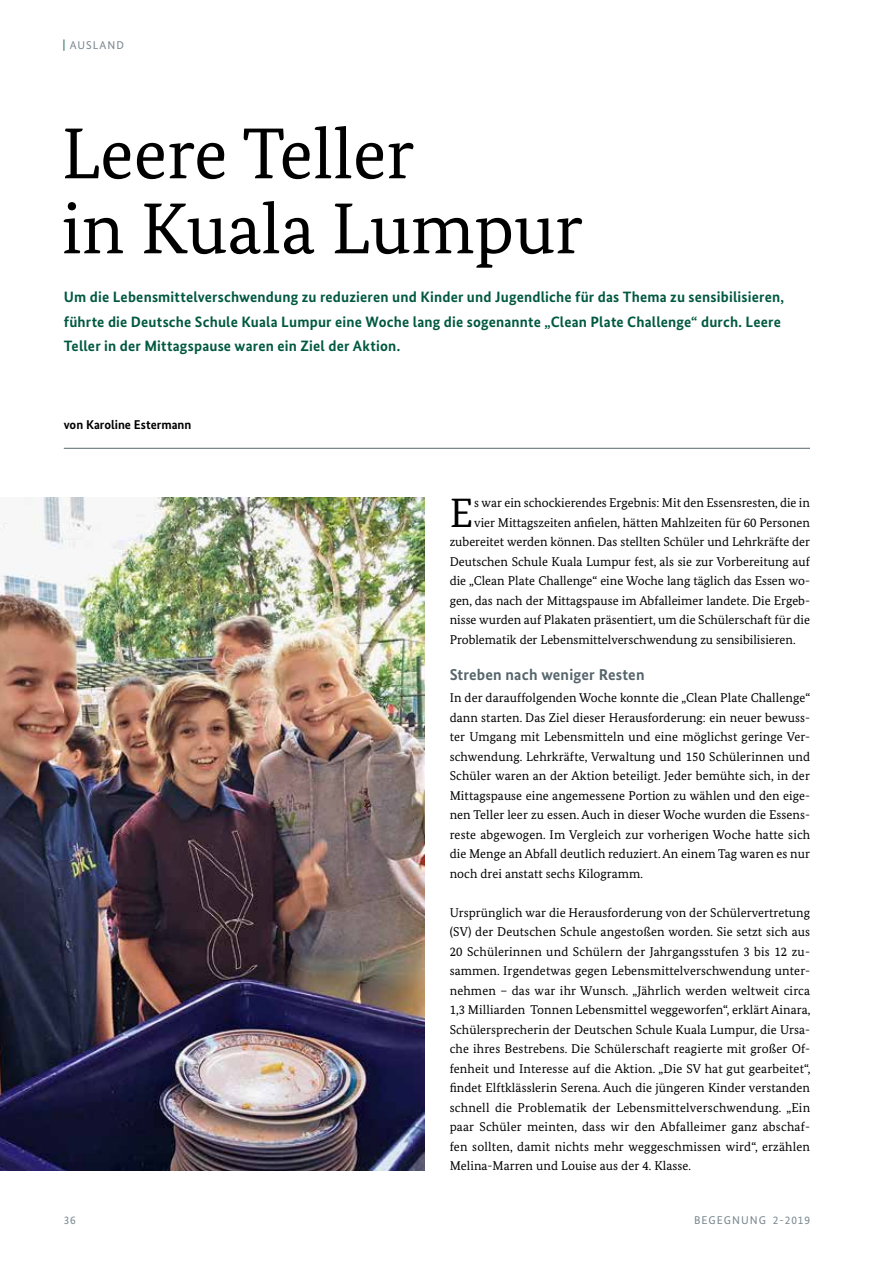
<style>
.page{position:relative;width:893px;height:1263px;background:#fff}
.page>*{position:absolute;margin:0;border:0;box-sizing:border-box;transform-origin:0 0}
.t1{font:72px/75px "Bundes Serif";color:#000}
.P__Fließtext_Block_2{font:40.95px "Bundes Serif";color:#000}
.H3__Zwischenüberschr{font:700 15.75px "Bundes Sans";letter-spacing:.01em;color:#57666d}
.H2__Introtext_2019{font:700 15px/24.3px "Bundes Sans";letter-spacing:.01em;color:#005840}
.P__Fließtext_Block_2-2{font:12.75px/19.5px "Bundes Serif";color:#000;text-align:justify}
.P_Name_Autor_2018{font:700 12.75px "Bundes Sans";color:#000}
.t2{font:11.25px "Bundes Sans";letter-spacing:.09em;color:#78868e}
.s1{font-size:12.75px;color:#005840}
</style>
<div class="page">
<img style="left:0;top:497px;width:424px;height:673px">
<hr style="left:64px;top:448px;width:746px;height:1px;background:#57666d">
<p class="t2" style="left:63px;top:38px;width:62px"><span class="s1">|</span> AUSLAND</p>
<h1 class="t1" style="left:62px;top:115px;width:523px">Leere Teller<br>in Kuala Lumpur</h1>
<h2 class="H2__Introtext_2019" style="left:64px;top:285px;width:722px">Um die Lebensmittelverschwendung zu reduzieren und Kinder und Jugendliche für das Thema zu sensibilisieren, führte die Deutsche Schule Kuala Lumpur eine Woche lang die sogenannte „Clean Plate Challenge“ durch. Leere<br>Teller in der Mittagspause waren ein Ziel der Aktion.</h2>
<p class="P_Name_Autor_2018" style="left:64px;top:417px;width:129px">von Karoline Estermann</p>
<p class="P__Fließtext_Block_2" style="left:450px;top:488px;width:25px">E</p>
<p class="P__Fließtext_Block_2-2" style="left:474px;top:493px;width:337px">s war ein schockierendes Ergebnis: Mit den Essensresten, die in</p>
<p class="P__Fließtext_Block_2-2" style="left:474px;top:512px;width:337px">vier Mittagszeiten anfielen, hätten Mahlzeiten für 60 Personen</p>
<p class="P__Fließtext_Block_2-2" style="left:450px;top:532px;width:362px">zubereitet werden können. Das stellten Schüler und Lehrkräfte der</p>
<p class="P__Fließtext_Block_2-2" style="left:450px;top:551px;width:362px">Deutschen Schule Kuala Lumpur fest, als sie zur Vorbereitung auf</p>
<p class="P__Fließtext_Block_2-2" style="left:450px;top:571px;width:362px">die „Clean Plate Challenge“ eine Woche lang täglich das Essen wo-</p>
<p class="P__Fließtext_Block_2-2" style="left:450px;top:590px;width:362px">gen, das nach der Mittagspause im Abfalleimer landete. Die Ergeb-</p>
<p class="P__Fließtext_Block_2-2" style="left:450px;top:610px;width:362px">nisse wurden auf Plakaten präsentiert, um die Schülerschaft für die</p>
<p class="P__Fließtext_Block_2-2" style="left:450px;top:629px;width:347px">Problematik der Lebensmittelverschwendung zu sensibilisieren.</p>
<h3 class="H3__Zwischenüberschr" style="left:450px;top:665px;width:196px">Streben nach weniger Resten</h3>
<p class="P__Fließtext_Block_2-2" style="left:450px;top:688px;width:362px">In der darauffolgenden Woche konnte die „Clean Plate Challenge“ dann starten. Das Ziel dieser Herausforderung: ein neuer bewuss&shy;ter Umgang mit Lebensmitteln und eine möglichst geringe Ver&shy;schwendung. Lehrkräfte, Verwaltung und 150 Schülerinnen und Schüler waren an der Aktion beteiligt. Jeder bemühte sich, in der Mittagspause eine angemessene Portion zu wählen und den eige&shy;nen Teller leer zu essen. Auch in dieser Woche wurden die Essens&shy;reste abgewogen. Im Vergleich zur vorherigen Woche hatte sich die Menge an Abfall deutlich reduziert. An einem Tag waren es nur noch drei anstatt sechs Kilogramm.</p>
<p class="P__Fließtext_Block_2-2" style="left:450px;top:902px;width:362px">Ursprünglich war die Herausforderung von der Schülervertretung (SV) der Deutschen Schule angestoßen worden. Sie setzt sich aus 20 Schülerinnen und Schülern der Jahrgangsstufen 3 bis 12 zu&shy;sammen. Irgendetwas gegen Lebensmittelverschwendung unter&shy;nehmen – das war ihr Wunsch. „Jährlich werden weltweit circa 1,3 Milliarden Tonnen Lebensmittel weggeworfen“, erklärt Ainara, Schülersprecherin der Deutschen Schule Kuala Lumpur, die Ursa&shy;che ihres Bestrebens. Die Schülerschaft reagierte mit großer Of&shy;fenheit und Interesse auf die Aktion. „Die SV hat gut gearbeitet“, findet Elftklässlerin Serena. Auch die jüngeren Kinder verstanden schnell die Problematik der Lebensmittelverschwendung. „Ein paar Schüler meinten, dass wir den Abfalleimer ganz abschaf&shy;fen sollten, damit nichts mehr weggeschmissen wird“, erzählen Melina-Marren und Louise aus der 4. Klasse.</p>
<p class="t2" style="left:64px;top:1213px;width:14px">36</p>
<p class="t2" style="left:694px;top:1213px;width:117px">BEGEGNUNG 2-2019</p>
</div>
